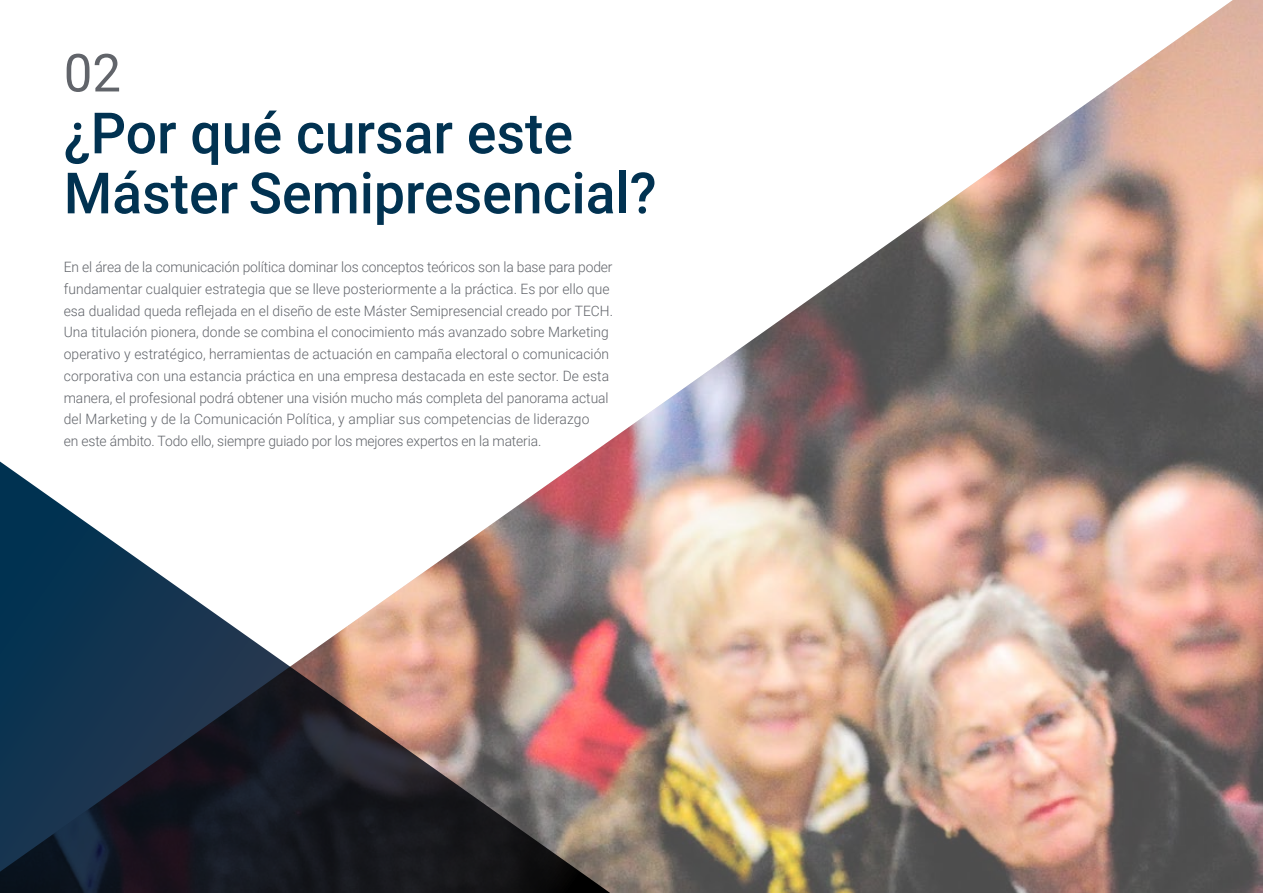
<style>
.page{position:relative;width:1263px;height:893px;background:#fff}
.page>*{position:absolute;margin:0;border:0;box-sizing:border-box;transform-origin:0 0}
.t1{font:500 57px/60px "Roboto";color:#013251}
.t2{font:52.5px "Roboto";color:#61646a}
.t3{font:300 14.25px/21.8px "Roboto";letter-spacing:.005em;color:#61646a}
</style>
<div class="page">
<img style="left:602px;top:0;width:661px;height:893px">
<svg style="left:0;top:446px;width:640px;height:447px"></svg>
<h2 class="t2" style="left:64px;top:36px;width:59px">02</h2>
<h1 class="t1" style="left:64px;top:101px;width:594px">¿Por qué cursar este<br>Máster Semipresencial?</h1>
<p class="t3" style="left:64px;top:256px;width:551px">En el área de la comunicación política dominar los conceptos teóricos son la base para poder fundamentar cualquier estrategia que se lleve posteriormente a la práctica. Es por ello que esa dualidad queda reflejada en el diseño de este Máster Semipresencial creado por TECH.<br>Una titulación pionera, donde se combina el conocimiento más avanzado sobre Marketing operativo y estratégico, herramientas de actuación en campaña electoral o comunicación corporativa con una estancia práctica en una empresa destacada en este sector. De esta manera, el profesional podrá obtener una visión mucho más completa del panorama actual del Marketing y de la Comunicación Política, y ampliar sus competencias de liderazgo<br>en este ámbito. Todo ello, siempre guiado por los mejores expertos en la materia.</p>
</div>
